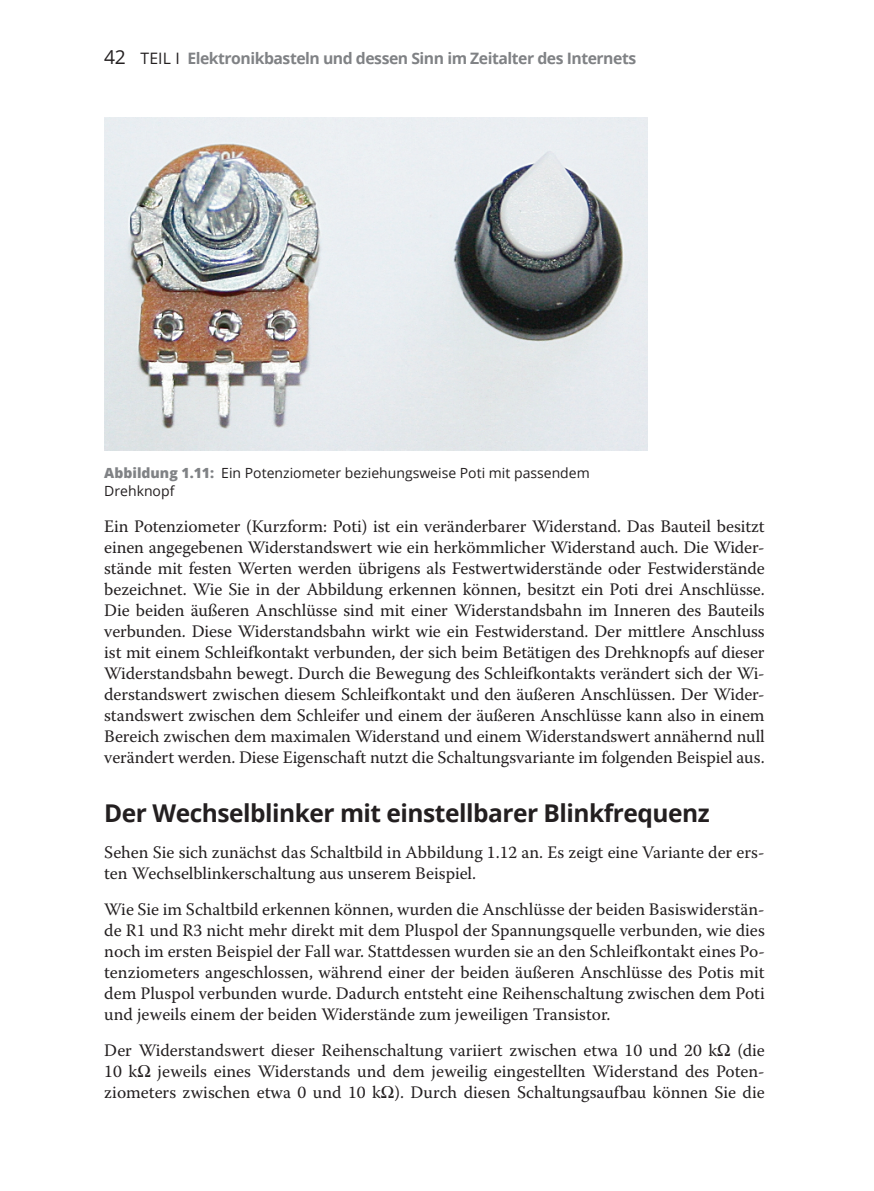
<style>
.page{position:relative;width:874px;height:1191px;background:#fff}
.page>*{position:absolute;margin:0;border:0;box-sizing:border-box;transform-origin:0 0}
.t1{font:700 24.5px "Open Sans";letter-spacing:-.02em;color:#231f20}
.t2{font:17.5px/21px "Warnock Pro";color:#231f20;text-align:justify}
.t3{font:700 15.75px "Open Sans";letter-spacing:-.03em;color:#808285}
.t4{font:14px/17.5px "Open Sans";color:#231f20}
.s1{font-weight:400;font-size:19.25px;color:#231f20}
.s2{font-weight:400;color:#231f20}
.s3{font-weight:800;color:#808285}
</style>
<div class="page">
<img style="left:104px;top:117px;width:543px;height:334px">
<p class="t3" style="left:104px;top:48px;width:533px"><span class="s1">42</span> <span class="s2">TEIL I</span> Elektronikbasteln und dessen Sinn im Zeitalter des Internets</p>
<p class="t4" style="left:104px;top:464px;width:487px"><span class="s3">Abbildung 1.11:</span> Ein Potenziometer beziehungsweise Poti mit passendem<br>Drehknopf</p>
<p class="t2" style="left:104px;top:515px;width:661px">Ein Potenziometer (Kurzform: Poti) ist ein veränderbarer Widerstand. Das Bauteil besitzt einen angegebenen Widerstandswert wie ein herkömmlicher Widerstand auch. Die Wider&shy;stände mit festen Werten werden übrigens als Festwertwiderstände oder Festwiderstände bezeichnet. Wie Sie in der Abbildung erkennen können, besitzt ein Poti drei Anschlüsse.<br>Die beiden äußeren Anschlüsse sind mit einer Widerstandsbahn im Inneren des Bauteils verbunden. Diese Widerstandsbahn wirkt wie ein Festwiderstand. Der mittlere Anschluss ist mit einem Schleifkontakt verbunden, der sich beim Betätigen des Drehknopfs auf dieser Widerstandsbahn bewegt. Durch die Bewegung des Schleifkontakts verändert sich der Wi&shy;derstandswert zwischen diesem Schleifkontakt und den äußeren Anschlüssen. Der Wider&shy;standswert zwischen dem Schleifer und einem der äußeren Anschlüsse kann also in einem Bereich zwischen dem maximalen Widerstand und einem Widerstandswert annähernd null verändert werden. Diese Eigenschaft nutzt die Schaltungsvariante im folgenden Beispiel aus.</p>
<h1 class="t1" style="left:104px;top:796px;width:606px">Der Wechselblinker mit einstellbarer Blinkfrequenz</h1>
<p class="t2" style="left:104px;top:841px;width:661px">Sehen Sie sich zunächst das Schaltbild in Abbildung 1.12 an. Es zeigt eine Variante der ers&shy;ten Wechselblinkerschaltung aus unserem Beispiel.</p>
<p class="t2" style="left:104px;top:898px;width:661px">Wie Sie im Schaltbild erkennen können, wurden die Anschlüsse der beiden Basiswiderstän&shy;de R1 und R3 nicht mehr direkt mit dem Pluspol der Spannungsquelle verbunden, wie dies noch im ersten Beispiel der Fall war. Stattdessen wurden sie an den Schleifkontakt eines Po&shy;tenziometers angeschlossen, während einer der beiden äußeren Anschlüsse des Potis mit dem Pluspol verbunden wurde. Dadurch entsteht eine Reihenschaltung zwischen dem Poti und jeweils einem der beiden Widerstände zum jeweiligen Transistor.</p>
<p class="t2" style="left:104px;top:1039px;width:661px">Der Widerstandswert dieser Reihenschaltung variiert zwischen etwa 10 und 20 k (die 10 k jeweils eines Widerstands und dem jeweilig eingestellten Widerstand des Poten&shy;ziometers zwischen etwa 0 und 10 k ). Durch diesen Schaltungsaufbau können Sie die</p>
</div>
